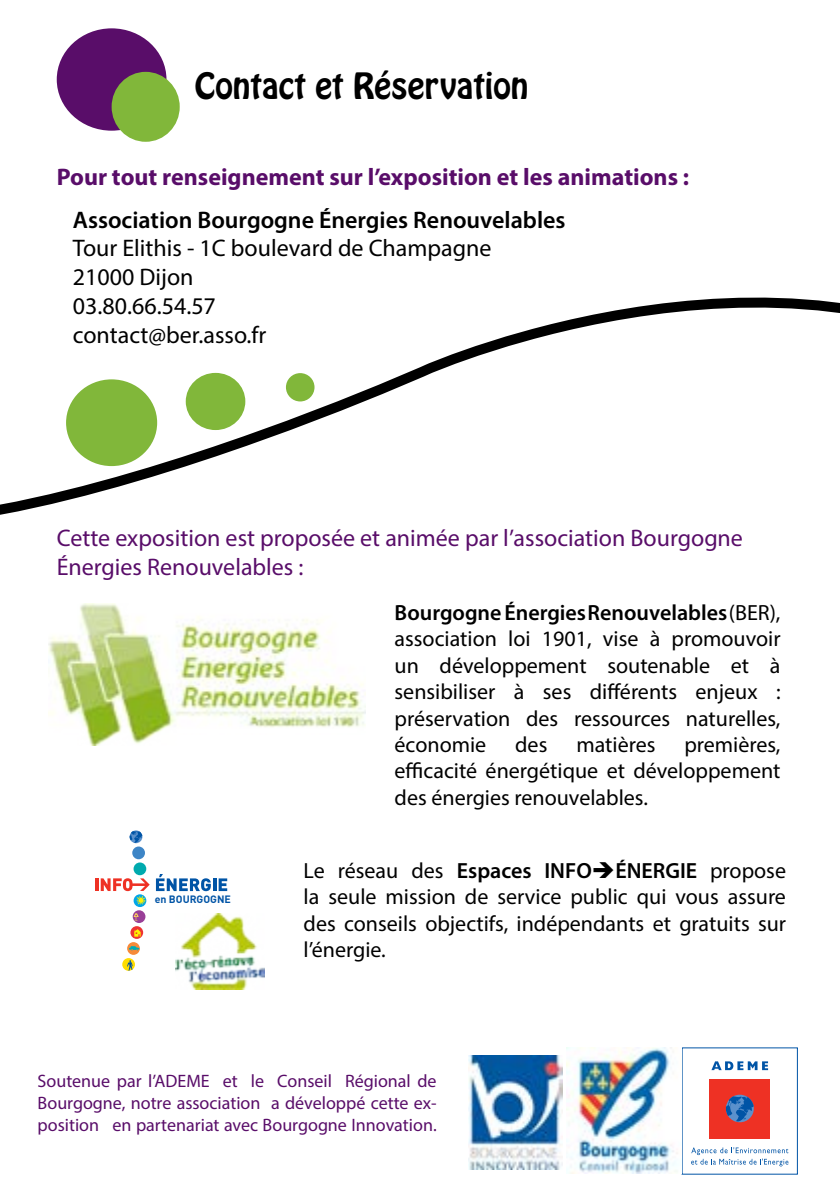
<style>
.page{position:relative;width:840px;height:1191px;background:#fff}
.page>*{position:absolute;margin:0;border:0;box-sizing:border-box;transform-origin:0 0}
.t1{font:32px "Hobo Std";color:#000}
.t2{font:24px/28.8px "Myriad Pro";color:#590d69}
.t3{font:24px/28.8px "Myriad Pro";color:#000}
.t4{font:700 24px "Myriad Pro";color:#590d69}
.t5{font:600 24px "Myriad Pro";color:#000}
.t6{font:22px/26.4px "Myriad Pro";color:#000;text-align:justify}
.t7{font:18px/21.6px "Myriad Pro";color:#590d69;text-align:justify}
.t8{font:700 10.6px "DIN";color:#0054a6}
.s1{font-weight:600}
</style>
<div class="page">
<svg style="left:0;top:297px;width:839px;height:398px"></svg>
<div style="left:286px;top:373px;width:28px;height:28px;background:#81b73a;border-radius:50%"></div>
<div style="left:186px;top:373px;width:59px;height:57px;background:#81b73a;border-radius:50%"></div>
<div style="left:66px;top:379px;width:91px;height:87px;background:#81b73a;border-radius:50%"></div>
<img style="left:49px;top:603px;width:316px;height:142px">
<div style="left:57px;top:28px;width:109px;height:103px;background:#590d69;border-radius:50%"></div>
<div style="left:111px;top:72px;width:69px;height:70px;background:#81b73a;border-radius:50%"></div>
<img style="left:176px;top:913px;width:89px;height:76px">
<div style="left:709px;top:1079px;width:60px;height:60px;background:#ee3124"></div>
<svg style="left:725px;top:1094px;width:28px;height:28px"></svg>
<svg style="left:711px;top:1061px;width:56px;height:9px"></svg>
<svg style="left:691px;top:1147px;width:97px;height:19px"></svg>
<img style="left:566px;top:1047px;width:112px;height:126px">
<svg style="left:129px;top:830px;width:13px;height:13px"></svg>
<svg style="left:133px;top:894px;width:13px;height:13px"></svg>
<div style="left:122px;top:958px;width:13px;height:12px;background:#fd0;border-radius:50%"></div>
<div style="left:127px;top:942px;width:13px;height:13px;background:#f68a39;border-radius:50%"></div>
<svg style="left:130px;top:926px;width:13px;height:13px"></svg>
<div style="left:133px;top:910px;width:12px;height:13px;background:#993f97;border-radius:50%"></div>
<div style="left:133px;top:862px;width:13px;height:13px;background:#00aaae;border-radius:50%"></div>
<div style="left:132px;top:846px;width:13px;height:13px;background:#3d85c6;border-radius:50%"></div>
<svg style="left:156px;top:874px;width:71px;height:17px"></svg>
<svg style="left:134px;top:929px;width:6px;height:7px"></svg>
<svg style="left:127px;top:960px;width:6px;height:10px"></svg>
<svg style="left:133px;top:913px;width:6px;height:7px"></svg>
<svg style="left:95px;top:878px;width:55px;height:27px"></svg>
<svg style="left:129px;top:946px;width:10px;height:4px"></svg>
<img style="left:468px;top:1056px;width:94px;height:113px">
<h1 class="t1" style="left:195px;top:64px;width:335px">Contact et Réservation</h1>
<p class="t4" style="left:57px;top:161px;width:633px">Pour tout renseignement sur l’exposition et les animations :</p>
<p class="t5" style="left:73px;top:204px;width:494px">Association Bourgogne Énergies Renouvelables</p>
<p class="t3" style="left:73px;top:233px;width:420px">Tour Elithis - 1C boulevard de Champagne<br>21000 Dijon<br>03.80.66.54.57<br>contact@ber.asso.fr</p>
<p class="t2" style="left:57px;top:523px;width:687px">Cette exposition est proposée et animée par l’association Bourgogne<br>Énergies Renouvelables :</p>
<p class="t8" style="left:155px;top:892px;width:78px">en BOURGOGNE</p>
<p class="t6" style="left:394px;top:599px;width:387px"><span class="s1">Bourgogne Énergies Renouvelables</span> (BER), association loi 1901, vise à promouvoir un développement soutenable et à sensibiliser à ses différents enjeux : préservation des ressources naturelles, économie</p>
<p class="t6" style="left:515px;top:731px;width:34px">des</p>
<p class="t6" style="left:576px;top:731px;width:81px">matières</p>
<p class="t6" style="left:394px;top:731px;width:387px;text-indent:289px">premières, efficacité énergétique et développement des énergies renouvelables.</p>
<p class="t6" style="left:303px;top:857px;width:483px">Le réseau des <span class="s1">Espaces INFO</span>➔<span class="s1">ÉNERGIE</span> propose la seule mission de service public qui vous assure des conseils objectifs, indépendants et gratuits sur l’énergie.</p>
<p class="t7" style="left:38px;top:1070px;width:400px">Soutenue par l’ADEME et le Conseil Régional de Bourgogne, notre association a développé cette ex&shy;position en partenariat avec Bourgogne Innovation.</p>
</div>
